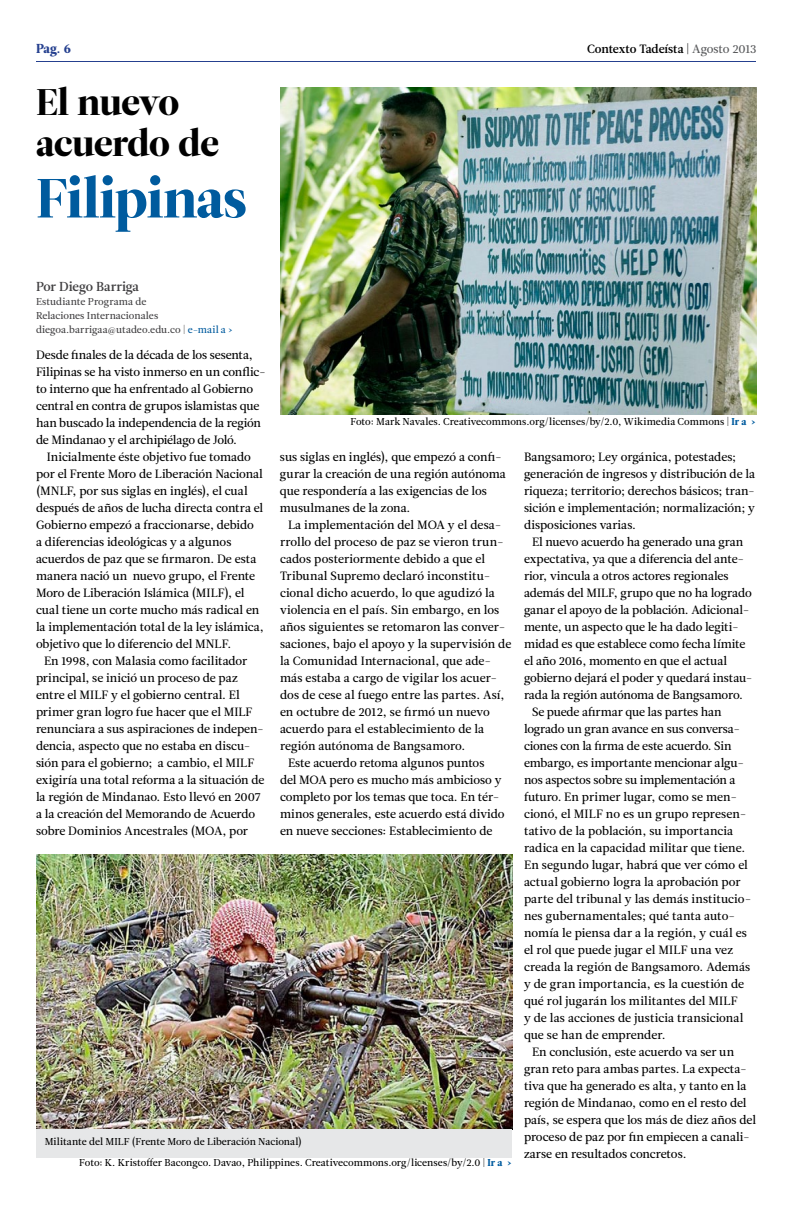
<style>
.page{position:relative;width:792px;height:1224px;background:#fff}
.page>*{position:absolute;margin:0;border:0;box-sizing:border-box;transform-origin:0 0}
.t1{font:55px "Leitura Display";letter-spacing:-.01em;color:#005b9e}
.t2{font:37px/41px "Leitura Display";letter-spacing:-.015em;color:#000}
.t3{font:13px "Leitura News Roman 3";letter-spacing:-.005em;color:#414042}
.t4{font:13px "Leitura News Roman 4";color:#25408f}
.t5{font:12px/17px "Leitura News Roman 2";letter-spacing:-.005em;color:#000}
.t6{font:12px "Leitura News Roman 3";letter-spacing:-.01em;color:#000}
.t7{font:10px "Leitura News Roman 2";letter-spacing:-.005em;color:#000}
.t8{font:10px/14px "Leitura News Roman 2";letter-spacing:.005em;color:#414042}
.s1{font-family:"Leitura News Roman 2"}
.s2{font-family:"Leitura News Roman 2";color:#58595b}
.s3{color:#005b9e}
.s4{font-family:"Leitura News Roman 4";color:#005b9e}
</style>
<div class="page">
<hr style="left:36px;top:61px;width:720px;height:1px;background:#25408f">
<img style="left:280px;top:87px;width:476px;height:327px">
<img style="left:36px;top:855px;width:476px;height:275px">
<div style="left:36px;top:1130px;width:476px;height:28px;background:#e6e7e8"></div>
<p class="t4" style="left:36px;top:41px;width:37px">Pag. 6</p>
<p class="t6" style="left:587px;top:42px;width:171px">Contexto Tadeísta <span class="s1">|</span> <span class="s2">Agosto 2013</span></p>
<h2 class="t2" style="left:36px;top:83px;width:184px">El nuevo acuerdo de</h2>
<h1 class="t1" style="left:36px;top:166px;width:212px">Filipinas</h1>
<p class="t3" style="left:36px;top:279px;width:105px">Por Diego Barriga</p>
<p class="t8" style="left:36px;top:295px;width:199px">Estudiante Programa de<br>Relaciones Internacionales diegoa.barrigaa@utadeo.edu.co | <span class="s3">e-mail a ›</span></p>
<p class="t5" style="left:36px;top:347px;width:231px">Desde finales de la década de los sesenta, Filipinas se ha visto inmerso en un conflic&shy;to interno que ha enfrentado al Gobierno central en contra de grupos islamistas que han buscado la independencia de la región de Mindanao y el archipiélago de Joló.</p>
<p class="t5" style="left:36px;top:449px;width:229px;text-indent:11px">Inicialmente éste objetivo fue tomado por el Frente Moro de Liberación Nacional (MNLF, por sus siglas en inglés), el cual después de años de lucha directa contra el Gobierno empezó a fraccionarse, debido<br>a diferencias ideológicas y a algunos acuerdos de paz que se firmaron. De esta manera nació un nuevo grupo, el Frente Moro de Liberación Islámica (MILF), el cual tiene un corte mucho más radical en la implementación total de la ley islámica, objetivo que lo diferencio del MNLF.</p>
<p class="t5" style="left:36px;top:653px;width:230px;text-indent:8px">En 1998, con Malasia como facilitador principal, se inició un proceso de paz entre el MILF y el gobierno central. El primer gran logro fue hacer que el MILF renunciara a sus aspiraciones de indepen&shy;dencia, aspecto que no estaba en discu&shy;sión para el gobierno; a cambio, el MILF exigiría una total reforma a la situación de la región de Mindanao. Esto llevó en 2007 a la creación del Memorando de Acuerdo sobre Dominios Ancestrales (MOA, por</p>
<p class="t7" style="left:351px;top:416px;width:407px">Foto: Mark Navales. Creativecommons.org/licenses/by/2.0, Wikimedia Commons | <span class="s4">Ir a ›</span></p>
<p class="t5" style="left:280px;top:449px;width:227px">sus siglas en inglés), que empezó a confi&shy;gurar la creación de una región autónoma que respondería a las exigencias de los musulmanes de la zona.</p>
<p class="t5" style="left:288px;top:517px;width:215px">La implementación del MOA y el desa-</p>
<p class="t5" style="left:280px;top:534px;width:225px">rrollo del proceso de paz se vieron trun-</p>
<p class="t5" style="left:280px;top:551px;width:207px">cados posteriormente debido a que el</p>
<p class="t5" style="left:280px;top:568px;width:212px">Tribunal Supremo declaró inconstitu-</p>
<p class="t5" style="left:280px;top:585px;width:216px">cional dicho acuerdo, lo que agudizó la</p>
<p class="t5" style="left:280px;top:602px;width:221px">violencia en el país. Sin embargo, en los</p>
<p class="t5" style="left:280px;top:619px;width:227px">años siguientes se retomaron las conver-</p>
<p class="t5" style="left:280px;top:636px;width:233px">saciones, bajo el apoyo y la supervisión de</p>
<p class="t5" style="left:280px;top:653px;width:213px">la Comunidad Internacional, que ade-</p>
<p class="t5" style="left:280px;top:670px;width:219px">más estaba a cargo de vigilar los acuer-</p>
<p class="t5" style="left:280px;top:687px;width:226px">dos de cese al fuego entre las partes. Así,</p>
<p class="t5" style="left:280px;top:704px;width:211px">en octubre de 2012, se firmó un nuevo</p>
<p class="t5" style="left:280px;top:721px;width:206px">acuerdo para el establecimiento de la</p>
<p class="t5" style="left:280px;top:738px;width:187px">región autónoma de Bangsamoro.</p>
<p class="t5" style="left:288px;top:755px;width:198px">Este acuerdo retoma algunos puntos</p>
<p class="t5" style="left:280px;top:772px;width:223px">del MOA pero es mucho más ambicioso y</p>
<p class="t5" style="left:280px;top:789px;width:221px">completo por los temas que toca. En tér-</p>
<p class="t5" style="left:280px;top:806px;width:226px">minos generales, este acuerdo está divido</p>
<p class="t5" style="left:280px;top:823px;width:214px">en nueve secciones: Establecimiento de</p>
<p class="t5" style="left:524px;top:449px;width:233px">Bangsamoro; Ley orgánica, potestades; generación de ingresos y distribución de la riqueza; territorio; derechos básicos; tran&shy;sición e implementación; normalización; y disposiciones varias.</p>
<p class="t5" style="left:532px;top:534px;width:213px">El nuevo acuerdo ha generado una gran</p>
<p class="t5" style="left:524px;top:551px;width:222px">expectativa, ya que a diferencia del ante-</p>
<p class="t5" style="left:524px;top:568px;width:206px">rior, vincula a otros actores regionales</p>
<p class="t5" style="left:524px;top:585px;width:229px">además del MILF, grupo que no ha logrado</p>
<p class="t5" style="left:524px;top:602px;width:227px">ganar el apoyo de la población. Adicional-</p>
<p class="t5" style="left:524px;top:619px;width:216px">mente, un aspecto que le ha dado legiti-</p>
<p class="t5" style="left:524px;top:636px;width:223px">midad es que establece como fecha límite</p>
<p class="t5" style="left:524px;top:653px;width:205px">el año 2016, momento en que el actual</p>
<p class="t5" style="left:524px;top:670px;width:230px">gobierno dejará el poder y quedará instau-</p>
<p class="t5" style="left:524px;top:687px;width:221px">rada la región autónoma de Bangsamoro.</p>
<p class="t5" style="left:532px;top:704px;width:191px">Se puede afirmar que las partes han</p>
<p class="t5" style="left:524px;top:721px;width:218px">logrado un gran avance en sus conversa-</p>
<p class="t5" style="left:524px;top:738px;width:209px">ciones con la firma de este acuerdo. Sin</p>
<p class="t5" style="left:524px;top:755px;width:222px">embargo, es importante mencionar algu-</p>
<p class="t5" style="left:524px;top:772px;width:213px">nos aspectos sobre su implementación a</p>
<p class="t5" style="left:524px;top:789px;width:215px">futuro. En primer lugar, como se men-</p>
<p class="t5" style="left:524px;top:806px;width:224px">cionó, el MILF no es un grupo represen-</p>
<p class="t5" style="left:524px;top:823px;width:211px">tativo de la población, su importancia</p>
<p class="t5" style="left:524px;top:840px;width:223px">radica en la capacidad militar que tiene.</p>
<p class="t5" style="left:524px;top:857px;width:225px">En segundo lugar, habrá que ver cómo el</p>
<p class="t5" style="left:524px;top:874px;width:218px">actual gobierno logra la aprobación por</p>
<p class="t5" style="left:524px;top:891px;width:229px">parte del tribunal y las demás institucio-</p>
<p class="t5" style="left:524px;top:908px;width:213px">nes gubernamentales; qué tanta auto-</p>
<p class="t5" style="left:524px;top:925px;width:225px">nomía le piensa dar a la región, y cuál es</p>
<p class="t5" style="left:524px;top:942px;width:211px">el rol que puede jugar el MILF una vez</p>
<p class="t5" style="left:524px;top:959px;width:228px">creada la región de Bangsamoro. Además</p>
<p class="t5" style="left:524px;top:976px;width:222px">y de gran importancia, es la cuestión de</p>
<p class="t5" style="left:524px;top:993px;width:215px">qué rol jugarán los militantes del MILF</p>
<p class="t5" style="left:524px;top:1010px;width:221px">y de las acciones de justicia transicional</p>
<p class="t5" style="left:524px;top:1027px;width:143px">que se han de emprender.</p>
<p class="t5" style="left:532px;top:1044px;width:204px">En conclusión, este acuerdo va ser un</p>
<p class="t5" style="left:524px;top:1061px;width:224px">gran reto para ambas partes. La expecta-</p>
<p class="t5" style="left:524px;top:1078px;width:224px">tiva que ha generado es alta, y tanto en la</p>
<p class="t5" style="left:524px;top:1095px;width:224px">región de Mindanao, como en el resto del</p>
<p class="t5" style="left:524px;top:1112px;width:233px">país, se espera que los más de diez años del</p>
<p class="t5" style="left:524px;top:1129px;width:227px">proceso de paz por fin empiecen a canali-</p>
<p class="t5" style="left:524px;top:1146px;width:164px">zarse en resultados concretos.</p>
<p class="t7" style="left:45px;top:1136px;width:259px">Militante del MILF (Frente Moro de Liberación Nacional)</p>
<p class="t7" style="left:79px;top:1157px;width:434px">Foto: K. Kristoffer Bacongco. Davao, Philippines. Creativecommons.org/licenses/by/2.0 | <span class="s4">Ir a ›</span></p>
</div>
